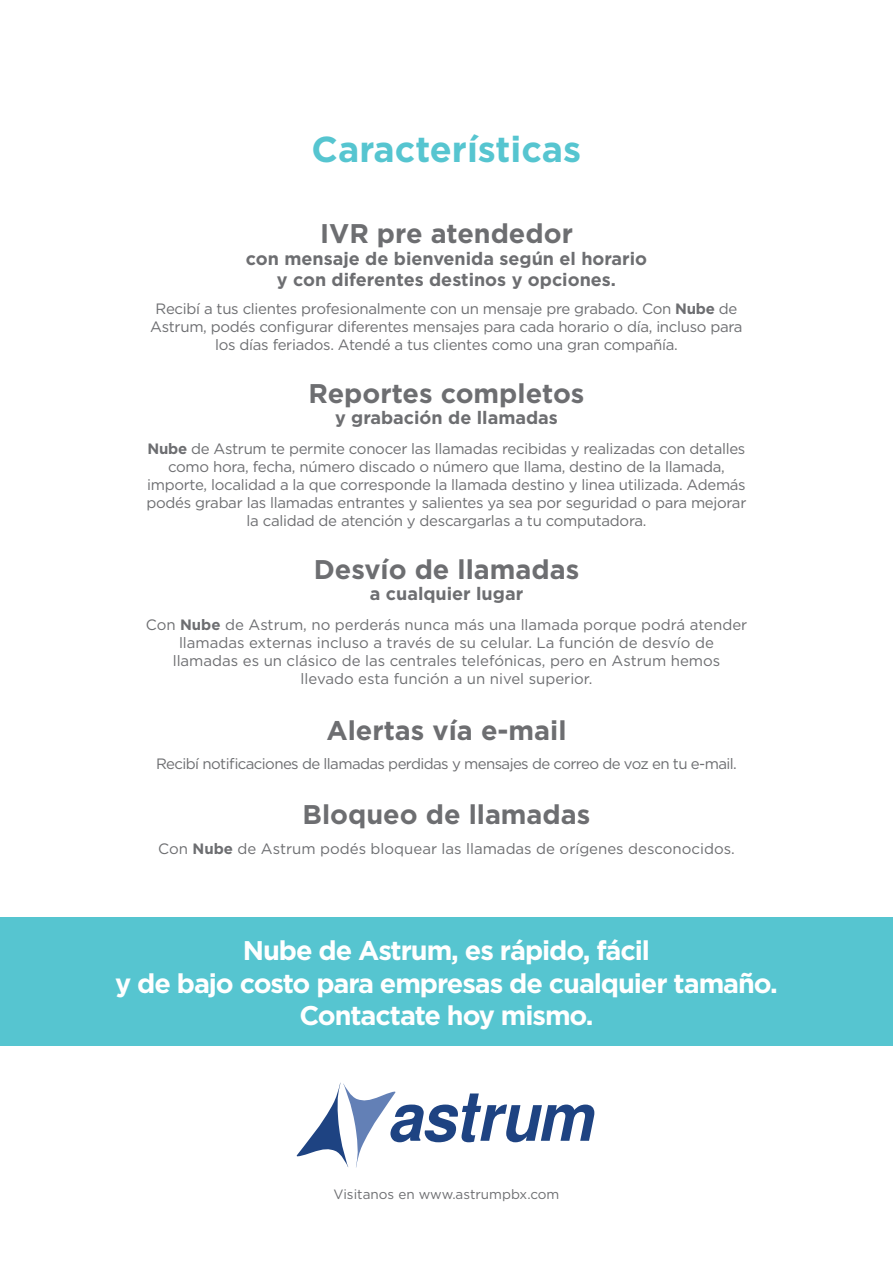
<style>
.page{position:relative;width:893px;height:1263px;background:#fff}
.page>*{position:absolute;margin:0;border:0;box-sizing:border-box;transform-origin:0 0}
.t1{font:700 36px "Gotham";color:#56c5d0}
.t2{font:700 27px/32.4px "Gotham";letter-spacing:-.04em;color:#fff;text-align:center}
.t3{font:700 27px "Gotham";color:#6d6e71}
.t4{font:700 18px/21.6px "Gotham";color:#6d6e71;text-align:center}
.t5{font:15px/18px "Gotham";letter-spacing:-.02em;color:#6d6e71;text-align:center}
.t6{font:15px/18px "Gotham";color:#6d6e71;text-align:center}
.t7{font:15px "Gotham";letter-spacing:-.04em;color:#6d6e71}
.t8{font:13.5px "Gotham";color:#6d6e71}
.s1{font-weight:700}
</style>
<div class="page">
<div style="left:0;top:917px;width:893px;height:129px;background:#56c5d0"></div>
<svg style="left:296px;top:1082px;width:298px;height:86px"></svg>
<h1 class="t1" style="left:312px;top:128px;width:271px">Características</h1>
<h2 class="t3" style="left:320px;top:218px;width:254px">IVR pre atendedor</h2>
<p class="t4" style="left:246px;top:247px;width:403px">con mensaje de bienvenida según el horario y con diferentes destinos y opciones.</p>
<p class="t5" style="left:150px;top:300px;width:594px">Recibí a tus clientes profesionalmente con un mensaje pre grabado. Con <span class="s1">Nube</span> de<br>Astrum, podés configurar diferentes mensajes para cada horario o día, incluso para los días feriados. Atendé a tus clientes como una gran compañía.</p>
<h2 class="t3" style="left:308px;top:378px;width:278px">Reportes completos</h2>
<p class="t4" style="left:335px;top:407px;width:224px">y grabación de llamadas</p>
<p class="t5" style="left:147px;top:440px;width:601px"><span class="s1">Nube</span> de Astrum te permite conocer las llamadas recibidas y realizadas con detalles como hora, fecha, número discado o número que llama, destino de la llamada, importe, localidad a la que corresponde la llamada destino y linea utilizada. Además podés grabar las llamadas entrantes y salientes ya sea por seguridad o para mejorar la calidad de atención y descargarlas a tu computadora.</p>
<h2 class="t3" style="left:314px;top:554px;width:267px">Desvío de llamadas</h2>
<p class="t4" style="left:370px;top:583px;width:155px">a cualquier lugar</p>
<p class="t6" style="left:146px;top:616px;width:603px">Con <span class="s1">Nube</span> de Astrum, no perderás nunca más una llamada porque podrá atender llamadas externas incluso a través de su celular. La función de desvío de llamadas es un clásico de las centrales telefónicas, pero en Astrum hemos llevado esta función a un nivel superior.</p>
<h2 class="t3" style="left:326px;top:714px;width:242px">Alertas vía e-mail</h2>
<p class="t7" style="left:156px;top:754px;width:582px">Recibí notificaciones de llamadas perdidas y mensajes de correo de voz en tu e-mail.</p>
<h2 class="t3" style="left:303px;top:799px;width:289px">Bloqueo de llamadas</h2>
<p class="t6" style="left:158px;top:839px;width:578px">Con <span class="s1">Nube</span> de Astrum podés bloquear las llamadas de orígenes desconocidos.</p>
<h2 class="t2" style="left:115px;top:934px;width:664px">Nube de Astrum, es rápido, fácil<br>y de bajo costo para empresas de cualquier tamaño.<br>Contactate hoy mismo.</h2>
<p class="t8" style="left:334px;top:1185px;width:227px">Visitanos en www.astrumpbx.com</p>
</div>
